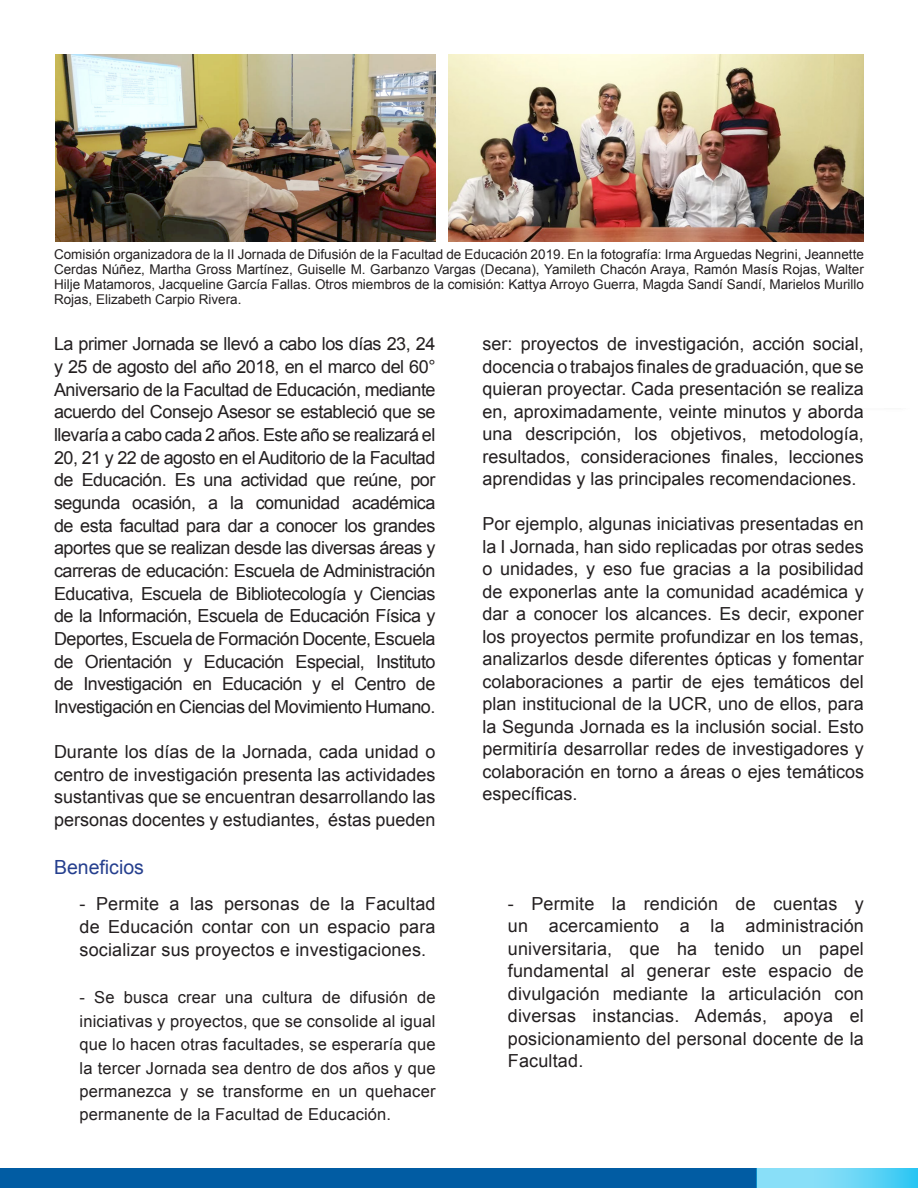
<style>
.page{position:relative;width:918px;height:1188px;background:#fff}
.page>*{position:absolute;margin:0;border:0;box-sizing:border-box;transform-origin:0 0}
.Título{font:19.5px "Arial";color:#253f8e}
.Text_basico{font:18px/22.6px "Arial";color:#231f20;text-align:justify}
.Viñetas{font:18px/22.5px "Arial";letter-spacing:.01em;color:#231f20;text-align:justify}
.Viñetas-2{font:16.5px/23.4px "Arial";letter-spacing:.01em;color:#231f20;text-align:justify}
.Creditos{font:13.5px/15px "Arial";color:#231f20;text-align:justify}
</style>
<div class="page">
<div style="left:0;top:1168px;width:757px;height:20px;background:#015ca3"></div>
<svg style="left:757px;top:1168px;width:161px;height:20px;background:#6ed7f6"></svg>
<img style="left:55px;top:54px;width:381px;height:188px">
<img style="left:448px;top:54px;width:416px;height:188px">
<p class="Creditos" style="left:54px;top:247px;width:812px">Comisión organizadora de la II Jornada de Difusión de la Facultad de Educación 2019. En la fotografía: Irma Arguedas Negrini, Jeannette Cerdas Núñez, Martha Gross Martínez, Guiselle M. Garbanzo Vargas (Decana), Yamileth Chacón Araya, Ramón Masís Rojas, Walter Hilje Matamoros, Jacqueline García Fallas. Otros miembros de la comisión: Kattya Arroyo Guerra, Magda Sandí Sandí, Marielos Murillo Rojas, Elizabeth Carpio Rivera.</p>
<p class="Text_basico" style="left:54px;top:333px;width:383px">La primer Jornada se llevó a cabo los días 23, 24 y 25 de agosto del año 2018, en el marco del 60° Aniversario de la Facultad de Educación, mediante acuerdo del Consejo Asesor se estableció que se llevaría a cabo cada 2 años. Este año se realizará el 20, 21 y 22 de agosto en el Auditorio de la Facultad de Educación. Es una actividad que reúne, por segunda ocasión, a la comunidad académica de esta facultad para dar a conocer los grandes aportes que se realizan desde las diversas áreas y carreras de educación: Escuela de Administración Educativa, Escuela de Bibliotecología y Ciencias de la Información, Escuela de Educación Física y Deportes, Escuela de Formación Docente, Escuela de Orientación y Educación Especial, Instituto de Investigación en Educación y el Centro de Investigación en Ciencias del Movimiento Humano.</p>
<p class="Text_basico" style="left:54px;top:741px;width:383px">Durante los días de la Jornada, cada unidad o centro de investigación presenta las actividades sustantivas que se encuentran desarrollando las personas docentes y estudiantes, éstas pueden</p>
<p class="Título" style="left:54px;top:856px;width:91px">Beneficios</p>
<p class="Viñetas" style="left:80px;top:892px;width:358px;line-height:23.4px">- Permite a las personas de la Facultad de Educación contar con un espacio para socializar sus proyectos e investigaciones.</p>
<p class="Viñetas-2" style="left:80px;top:986px;width:358px">- Se busca crear una cultura de difusión de iniciativas y proyectos, que se consolide al igual que lo hacen otras facultades, se esperaría que la tercer Jornada sea dentro de dos años y que permanezca y se transforme en un quehacer permanente de la Facultad de Educación.</p>
<p class="Text_basico" style="left:482px;top:333px;width:383px">ser: proyectos de investigación, acción social, docencia o trabajos finales de graduación, que se quieran proyectar. Cada presentación se realiza en, aproximadamente, veinte minutos y aborda una descripción, los objetivos, metodología, resultados, consideraciones finales, lecciones aprendidas y las principales recomendaciones.</p>
<p class="Text_basico" style="left:482px;top:513px;width:383px">Por ejemplo, algunas iniciativas presentadas en la I Jornada, han sido replicadas por otras sedes o unidades, y eso fue gracias a la posibilidad de exponerlas ante la comunidad académica y dar a conocer los alcances. Es decir, exponer los proyectos permite profundizar en los temas, analizarlos desde diferentes ópticas y fomentar colaboraciones a partir de ejes temáticos del plan institucional de la UCR, uno de ellos, para la Segunda Jornada es la inclusión social. Esto permitiría desarrollar redes de investigadores y colaboración en torno a áreas o ejes temáticos específicas.</p>
<p class="Viñetas" style="left:508px;top:892px;width:358px">- Permite la rendición de cuentas y un acercamiento a la administración universitaria, que ha tenido un papel fundamental al generar este espacio de divulgación mediante la articulación con diversas instancias. Además, apoya el posicionamiento del personal docente de la Facultad.</p>
</div>
